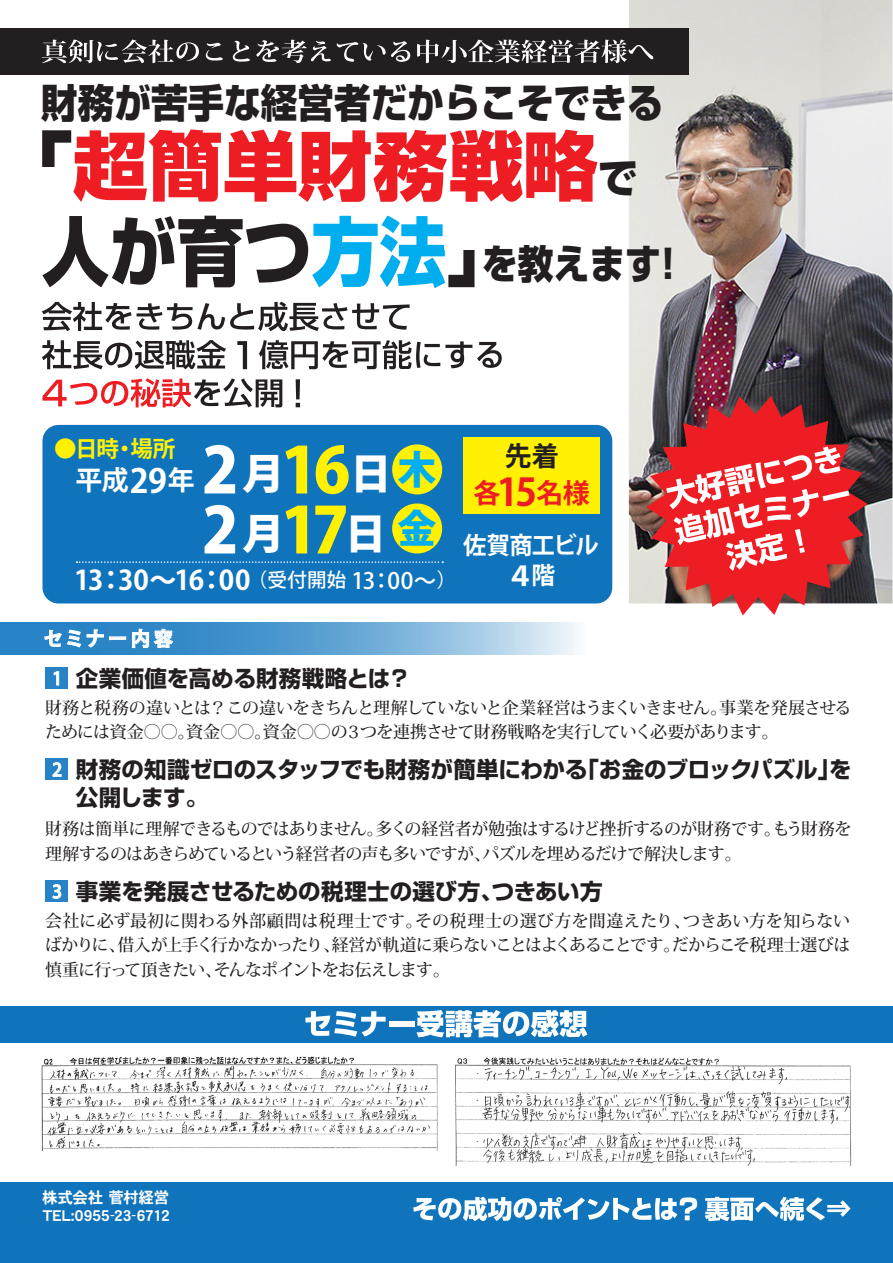
<style>
.page{position:relative;width:893px;height:1263px;background:#fff}
.page>*{position:absolute;margin:0;border:0;box-sizing:border-box;transform-origin:0 0}
.t1{font:800 75px "Shin Go Pro";color:#ee1d23}
.t2{font:800 42px/60px "Koz Go Pr 6 N";color:#fff}
.t3{font:800 39.75px "Shin Go Pro";color:#231f20;scale:.92 1}
.t4{font:800 39.75px "Shin Go Pro";color:#231f20;scale:.9 1}
.t5{font:800 39px/59.1px "Koz Go Pr 6 N";color:#00aeef}
.t6{font:700 27px "Koz Go Pr 6 N";letter-spacing:-.04em;color:#fff}
.t7{font:700 27px/37.5px "Koz Go Pr 6 N";color:#ee1d23;text-align:center}
.t8{font:700 24px "Koz Go Pr 6 N";letter-spacing:-.03em;color:#fff}
.t9{font:700 22.5px/28.5px "Shin Go Pro";letter-spacing:-.005em;color:#231f20}
.t10{font:700 22.5px "Koz Go Pr 6 N";color:#fff101}
.t11{font:700 19.35px "Koz Go Pro";letter-spacing:.16em;color:#fff}
.t12{font:500 16.95px/24.3px "Koz Min Pro";letter-spacing:-.045em;color:#231f20}
.t13{font:15.6px "DFHS Gothic W7 WING RKSJ H";letter-spacing:-.025em;color:#fff}
.t14{font:15px "DFHS Gothic W7 WING RKSJ H";letter-spacing:.02em;color:#fff}
.s1{color:#231f20}
.s2{font-size:39.75px;color:#231f20}
.s3{font-size:75px}
.s4{font-size:75px;color:#00aeef}
.s5{font-size:63px}
.s6{font-size:63px;color:#fff101}
.s7{font-size:37.8px}
.s8{font-weight:500;font-size:19.5px}
.s9{font-weight:500;font-size:22.5px}
.s10{font-size:33px}
.s11{font-size:24px}
.s12{font-family:"Koz Go Pro";font-weight:500;font-size:17.85px;color:#fff}
</style>
<div class="page">
<img style="left:629px;top:0;width:263px;height:603px">
<div style="left:42px;top:425px;width:570px;height:178px;background:#1074bc;border-radius:16px"></div>
<div style="left:0;top:1006px;width:893px;height:36px;background:#1074bc"></div>
<div style="left:0;top:1182px;width:893px;height:81px;background:#1074bc"></div>
<img style="left:646px;top:396px;width:222px;height:219px">
<svg style="left:305px;top:1011px;width:81px;height:26px"></svg>
<div style="left:389px;top:1021px;width:25px;height:5px;background:#fff"></div>
<svg style="left:417px;top:1010px;width:170px;height:27px"></svg>
<svg style="left:413px;top:1197px;width:284px;height:24px"></svg>
<svg style="left:705px;top:1197px;width:145px;height:24px"></svg>
<svg style="left:666px;top:446px;width:183px;height:125px"></svg>
<div style="left:0;top:28px;width:689px;height:46px;background:#231f20"></div>
<svg style="left:42px;top:40px;width:157px;height:23px"></svg>
<svg style="left:206px;top:43px;width:17px;height:17px"></svg>
<svg style="left:233px;top:41px;width:17px;height:21px"></svg>
<svg style="left:256px;top:40px;width:75px;height:23px"></svg>
<svg style="left:337px;top:41px;width:73px;height:21px"></svg>
<svg style="left:417px;top:40px;width:236px;height:23px"></svg>
<svg style="left:42px;top:301px;width:460px;height:107px"></svg>
<img style="left:41px;top:1056px;width:397px;height:95px">
<img style="left:455px;top:1057px;width:397px;height:109px">
<div style="left:392px;top:444px;width:50px;height:50px;background:#fff101;border-radius:50%"></div>
<div style="left:392px;top:503px;width:50px;height:50px;background:#fff101;border-radius:50%"></div>
<div style="left:463px;top:438px;width:136px;height:76px;background:#fff101"></div>
<svg style="left:0;top:623px;width:579px;height:31px"></svg>
<svg style="left:44px;top:628px;width:130px;height:20px"></svg>
<div style="left:46px;top:667px;width:22px;height:21px;background:#2783c5"></div>
<svg style="left:53px;top:671px;width:7px;height:15px"></svg>
<div style="left:46px;top:758px;width:22px;height:21px;background:#2783c5"></div>
<svg style="left:52px;top:762px;width:10px;height:15px"></svg>
<div style="left:46px;top:880px;width:22px;height:21px;background:#2783c5"></div>
<svg style="left:52px;top:884px;width:10px;height:15px"></svg>
<svg style="left:77px;top:561px;width:366px;height:2px"></svg>
<h3 class="t3" style="left:41px;top:71px;width:678px">財務が苦手な経営者だからこそできる</h3>
<h1 class="t1" style="left:-2px;top:106px;width:641px"><span class="s1">「</span>超簡単財務戦略<span class="s2">で</span></h1>
<h3 class="t4" style="left:42px;top:232px;width:717px"><span class="s3">人が育つ</span><span class="s4">方法</span><span class="s3">」</span>を教えます！</h3>
<h3 class="t10" style="left:54px;top:436px;width:123px">●日時・場所</h3>
<h2 class="t2" style="left:202px;top:444px;width:191px"><span class="s5">2</span>月<span class="s6">16</span>日<br><span class="s5">2</span> 月<span class="s6">17</span>日</h2>
<h3 class="t5" style="left:398px;top:441px;width:40px">木金</h3>
<h3 class="t7" style="left:474px;top:438px;width:118px"><span class="s1">先着</span>各<span class="s7">15</span>名様</h3>
<h3 class="t6" style="left:74px;top:565px;width:384px">13：30～16：00 <span class="s8">（受付開始</span> <span class="s9">13：00～</span><span class="s8">）</span></h3>
<h3 class="t6" style="left:75px;top:465px;width:121px">平成<span class="s10">29</span>年</h3>
<h3 class="t8" style="left:463px;top:532px;width:137px">佐賀商工ビル</h3>
<h3 class="t6" style="left:507px;top:561px;width:50px">４<span class="s11">階</span></h3>
<p class="t11" style="left:43px;top:626px;width:131px">セミナー内容</p>
<h3 class="t9" style="left:52px;top:661px;width:360px"><span class="s12">1</span> 企業価値を高める財務戦略とは？</h3>
<p class="t12" style="left:45px;top:695px;width:808px">財務と税務の違いとは？この違いをきちんと理解していないと企業経営はうまくいきません。事業を発展させるためには資金◯◯。資金◯◯。資金◯◯の３つを連携させて財務戦略を実行していく必要があります。</p>
<h3 class="t9" style="left:76px;top:753px;width:777px;text-indent:-24px"><span class="s12">2</span> 財務の知識ゼロのスタッフでも財務が簡単にわかる「お金のブロックパズル」を公開します。</h3>
<p class="t12" style="left:45px;top:816px;width:808px">財務は簡単に理解できるものではありません。多くの経営者が勉強はするけど挫折するのが財務です。もう財務を理解するのはあきらめているという経営者の声も多いですが、パズルを埋めるだけで解決します。</p>
<h3 class="t9" style="left:52px;top:875px;width:552px"><span class="s12">3</span> 事業を発展させるための税理士の選び方、つきあい方</h3>
<p class="t12" style="left:45px;top:908px;width:807px;text-align:justify">会社に必ず最初に関わる外部顧問は税理士です。その税理士の選び方を間違えたり、つきあい方を知らないばかりに、借入が上手く行かなかったり、経営が軌道に乗らないことはよくあることです。だからこそ税理士選びは慎重に行って頂きたい、そんなポイントをお伝えします。</p>
<p class="t13" style="left:42px;top:1190px;width:129px">株式会社 菅村経営</p>
<p class="t14" style="left:42px;top:1208px;width:128px">TEL:0955-23-6712</p>
</div>
